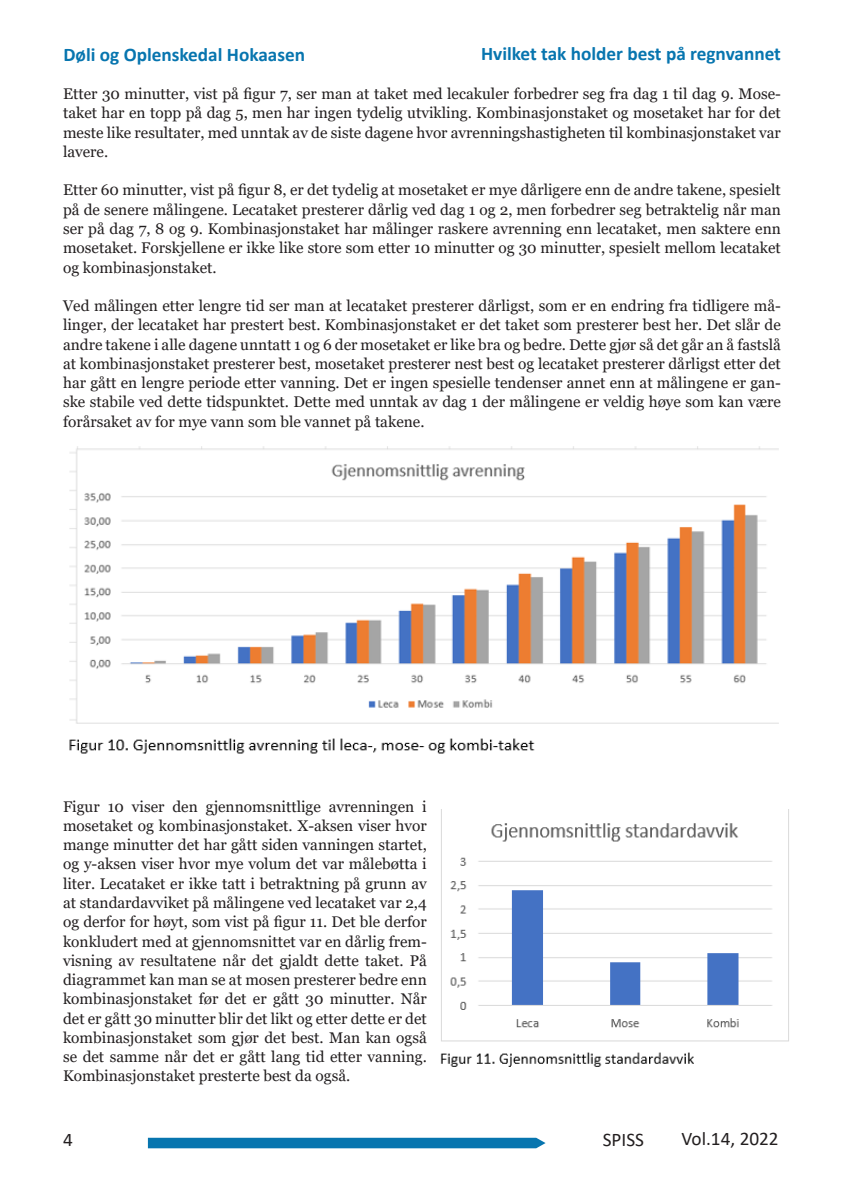
<style>
.page{position:relative;width:844px;height:1191px;background:#fff}
.page>*{position:absolute;margin:0;border:0;box-sizing:border-box;transform-origin:0 0}
.Topptekst{font:700 19.25px "Calibri";color:#0775af}
.t1{font:19.25px "Calibri";color:#231f20}
.Brødtekst_1{font:15.4px/19.2px "Georgia";color:#231f20;text-align:justify}
</style>
<div class="page">
<svg style="left:148px;top:1137px;width:397px;height:11px;background:#1a7fb5"></svg>
<img style="left:440px;top:809px;width:349px;height:258px">
<img style="left:69px;top:446px;width:710px;height:308px">
<p class="Topptekst" style="left:63px;top:41px;width:243px">Døli og Oplenskedal Hokaasen</p>
<p class="Topptekst" style="left:481px;top:40px;width:301px">Hvilket tak holder best på regnvannet</p>
<p class="Brødtekst_1" style="left:63px;top:85px;width:719px">Etter 30 minutter, vist på figur 7, ser man at taket med lecakuler forbedrer seg fra dag 1 til dag 9. Mose&shy;taket har en topp på dag 5, men har ingen tydelig utvikling. Kombinasjonstaket og mosetaket har for det meste like resultater, med unntak av de siste dagene hvor avrenningshastigheten til kombinasjonstaket var lavere.</p>
<p class="Brødtekst_1" style="left:63px;top:181px;width:719px">Etter 60 minutter, vist på figur 8, er det tydelig at mosetaket er mye dårligere enn de andre takene, spesielt på de senere målingene. Lecataket presterer dårlig ved dag 1 og 2, men forbedrer seg betraktelig når man ser på dag 7, 8 og 9. Kombinasjonstaket har målinger raskere avrenning enn lecataket, men saktere enn mosetaket. Forskjellene er ikke like store som etter 10 minutter og 30 minutter, spesielt mellom lecataket og kombinasjonstaket.</p>
<p class="Brødtekst_1" style="left:63px;top:296px;width:719px">Ved målingen etter lengre tid ser man at lecataket presterer dårligst, som er en endring fra tidligere må&shy;linger, der lecataket har prestert best. Kombinasjonstaket er det taket som presterer best her. Det slår de andre takene i alle dagene unntatt 1 og 6 der mosetaket er like bra og bedre. Dette gjør så det går an å fastslå at kombinasjonstaket presterer best, mosetaket presterer nest best og lecataket presterer dårligst etter det har gått en lengre periode etter vanning. Det er ingen spesielle tendenser annet enn at målingene er gan&shy;ske stabile ved dette tidspunktet. Dette med unntak av dag 1 der målingene er veldig høye som kan være forårsaket av for mye vann som ble vannet på takene.</p>
<p class="Brødtekst_1" style="left:63px;top:797px;width:365px">Figur 10 viser den gjennomsnittlige avrenningen i mosetaket og kombinasjonstaket. X-aksen viser hvor mange minutter det har gått siden vanningen startet, og y-aksen viser hvor mye volum det var målebøtta i liter. Lecataket er ikke tatt i betraktning på grunn av at standardavviket på målingene ved lecataket var 2,4 og derfor for høyt, som vist på figur 11. Det ble derfor konkludert med at gjennomsnittet var en dårlig frem&shy;visning av resultatene når det gjaldt dette taket. På diagrammet kan man se at mosen presterer bedre enn kombinasjonstaket før det er gått 30 minutter. Når det er gått 30 minutter blir det likt og etter dette er det kombinasjonstaket som gjør det best. Man kan også se det samme når det er gått lang tid etter vanning.<br>Kombinasjonstaket presterte best da også.</p>
<p class="t1" style="left:63px;top:1126px;width:11px">4</p>
<p class="t1" style="left:602px;top:1126px;width:43px">SPISS</p>
<p class="t1" style="left:681px;top:1125px;width:99px">Vol.14, 2022</p>
</div>
